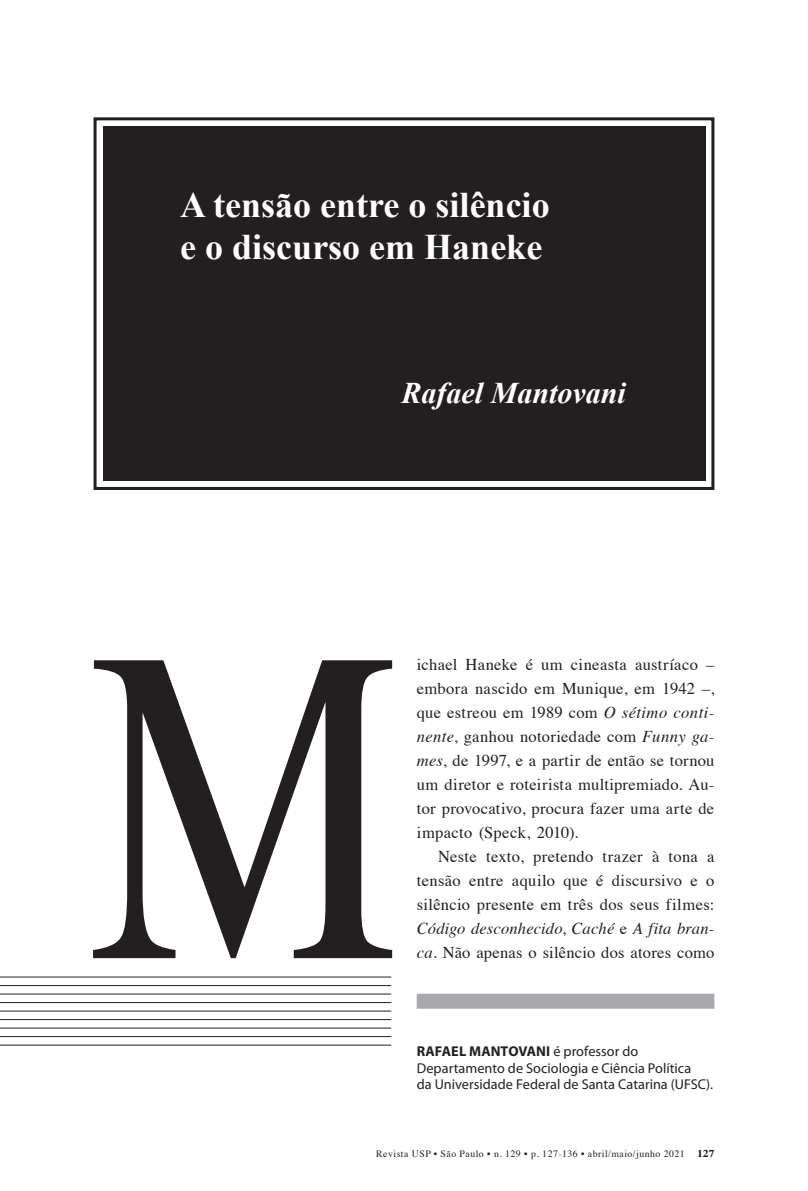
<style>
.page{position:relative;width:808px;height:1191px;background:#fff}
.page>*{position:absolute;margin:0;border:0;box-sizing:border-box;transform-origin:0 0}
.t1{font:450px "Times";color:#231f20;scale:.78 1}
.t2{font:700 36px/42px "Times New Roman";color:#fff}
.t3{font:italic 700 30px "Times New Roman";color:#fff}
.t4{font:16.5px/24px "Times";letter-spacing:.02em;color:#231f20;text-align:justify}
.t5{font:14.25px/16.5px "Myriad Pro";letter-spacing:.005em;color:#231f20}
.t6{font:9.75px "Times";letter-spacing:.05em;color:#231f20}
.s1{font-style:italic}
.s2{font-weight:700}
.s3{font-weight:700;font-size:10.5px}
</style>
<div class="page">
<div style="left:93px;top:117px;width:622px;height:373px;background:#231f20"></div>
<div style="left:109px;top:132px;width:590px;height:343px;border:3px solid #231f20"></div>
<hr style="left:0;top:976px;width:391px;height:1px;background:#231f20">
<hr style="left:0;top:985px;width:391px;height:1px;background:#231f20">
<hr style="left:0;top:993px;width:391px;height:1px;background:#231f20">
<hr style="left:0;top:1002px;width:391px;height:1px;background:#231f20">
<hr style="left:0;top:1010px;width:391px;height:1px;background:#231f20">
<hr style="left:0;top:1019px;width:391px;height:1px;background:#231f20">
<hr style="left:0;top:1027px;width:391px;height:1px;background:#231f20">
<hr style="left:0;top:1036px;width:391px;height:1px;background:#231f20">
<hr style="left:0;top:1044px;width:391px;height:1px;background:#231f20">
<div style="left:417px;top:993px;width:297px;height:15px;background:#a8a9ad"></div>
<h2 class="t2" style="left:180px;top:183px;width:371px">A tensão entre o silêncio e o discurso em Haneke</h2>
<h3 class="t3" style="left:402px;top:372px;width:226px">Rafael Mantovani</h3>
<h1 class="t1" style="left:89px;top:386px;width:402px">M</h1>
<p class="t4" style="left:417px;top:651px;width:299px">ichael Haneke é um cineasta austríaco – embora nascido em Munique, em 1942 –, que estreou em 1989 com <span class="s1">O sétimo conti&shy;nente</span>, ganhou notoriedade com <span class="s1">Funny ga&shy;mes</span>, de 1997, e a partir de então se tornou um diretor e roteirista multipremiado. Au&shy;tor provocativo, procura fazer uma arte de impacto (Speck, 2010).</p>
<p class="t4" style="left:417px;top:843px;width:299px;text-indent:21px">Neste texto, pretendo trazer à tona a tensão entre aquilo que é discursivo e o silêncio presente em três dos seus filmes:<br><span class="s1">Código desconhecido</span>, <span class="s1">Caché</span> e <span class="s1">A fita bran&shy;ca</span>. Não apenas o silêncio dos atores como</p>
<p class="t5" style="left:417px;top:1042px;width:298px"><span class="s2">RAFAEL MANTOVANI</span> é professor do<br>Departamento de Sociologia e Ciência Política<br>da Universidade Federal de Santa Catarina (UFSC).</p>
<p class="t6" style="left:376px;top:1144px;width:340px">Revista USP • São Paulo • n. 129 • p. 127-136 • abril/maio/junho 2021 <span class="s3">127</span></p>
</div>
